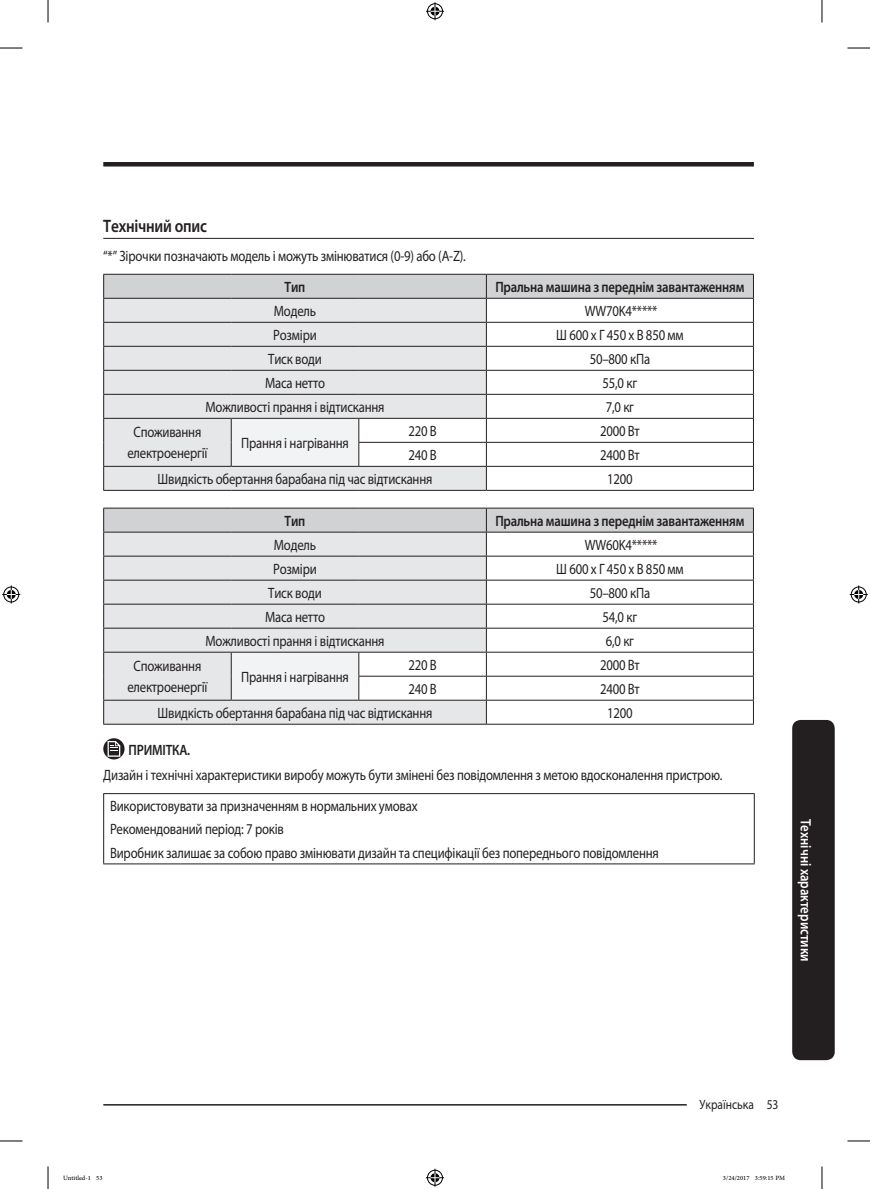
<style>
.page{position:relative;width:870px;height:1189px;background:#fff}
.page>*{position:absolute;margin:0;border:0;box-sizing:border-box;transform-origin:0 0}
.t1{font:600 18px "Myriad Pro";letter-spacing:-.015em;color:#231f20;scale:.85 1}
.t2{font:15px/21px "Myriad Pro";letter-spacing:-.015em;color:#231f20;text-align:center;scale:.85 1}
.t3{font:600 15px "Myriad Pro";letter-spacing:-.015em;color:#231f20;scale:.85 1}
.t4{font:600 15px "Myriad Pro";color:#fff;scale:.85 1}
.t5{font:13.5px "Myriad Pro";color:#231f20;scale:.85 1}
.t6{font:9px "Adobe Arabic";color:#000}
</style>
<div class="page">
<hr style="left:103px;top:162px;width:651px;height:4px;background:#231f20">
<hr style="left:103px;top:1104px;width:651px;height:1px;background:#231f20">
<div style="left:687px;top:1096px;width:80px;height:15px;background:#fff"></div>
<div style="left:792px;top:720px;width:43px;height:340px;background:#231f20;border-radius:9px"></div>
<hr style="left:103px;top:238px;width:651px;height:1px;background:#231f20">
<svg style="left:103px;top:274px;width:651px;height:216px"></svg>
<hr style="left:103px;top:490px;width:128px;height:1px;background:#231f20">
<hr style="left:231px;top:490px;width:128px;height:1px;background:#231f20">
<hr style="left:359px;top:490px;width:127px;height:1px;background:#231f20">
<hr style="left:486px;top:490px;width:268px;height:1px;background:#231f20">
<svg style="left:103px;top:508px;width:651px;height:216px"></svg>
<hr style="left:103px;top:724px;width:128px;height:1px;background:#231f20">
<hr style="left:231px;top:724px;width:128px;height:1px;background:#231f20">
<hr style="left:359px;top:724px;width:127px;height:1px;background:#231f20">
<hr style="left:486px;top:724px;width:268px;height:1px;background:#231f20">
<svg style="left:103px;top:738px;width:22px;height:21px"></svg>
<svg style="left:108px;top:741px;width:12px;height:16px"></svg>
<hr style="left:103px;top:793px;width:652px;height:1px;background:#231f20">
<hr style="left:103px;top:794px;width:1px;height:69px;background:#231f20">
<hr style="left:754px;top:794px;width:1px;height:69px;background:#231f20">
<hr style="left:103px;top:863px;width:652px;height:1px;background:#231f20">
<svg style="left:0;top:48px;width:22px;height:1px"></svg>
<svg style="left:847px;top:48px;width:23px;height:1px"></svg>
<svg style="left:0;top:1141px;width:22px;height:1px"></svg>
<svg style="left:847px;top:1141px;width:23px;height:1px"></svg>
<svg style="left:48px;top:0;width:1px;height:23px"></svg>
<svg style="left:48px;top:1166px;width:1px;height:23px"></svg>
<svg style="left:822px;top:0;width:1px;height:23px"></svg>
<svg style="left:822px;top:1166px;width:1px;height:23px"></svg>
<svg style="left:426px;top:2px;width:18px;height:18px"></svg>
<svg style="left:426px;top:1169px;width:18px;height:18px"></svg>
<svg style="left:2px;top:585px;width:18px;height:18px"></svg>
<svg style="left:850px;top:585px;width:18px;height:18px"></svg>
<p class="t1" style="left:103px;top:214px;width:123px">Технічний опис</p>
<p class="t2" style="left:103px;top:245px;width:428px">“*” Зірочки позначають модель і можуть змінюватися (0-9) або (A-Z).</p>
<p class="t3" style="left:285px;top:277px;width:26px">Тип</p>
<p class="t3" style="left:495px;top:277px;width:295px">Пральна машина з переднім завантаженням</p>
<p class="t2" style="left:274px;top:300px;width:51px">Модель</p>
<p class="t2" style="left:585px;top:300px;width:87px">WW70K4*****</p>
<p class="t2" style="left:273px;top:324px;width:53px">Розміри</p>
<p class="t2" style="left:556px;top:324px;width:151px">Ш 600 x Г 450 x В 850 мм</p>
<p class="t2" style="left:268px;top:348px;width:65px">Тиск води</p>
<p class="t2" style="left:590px;top:348px;width:73px">50–800 кПа</p>
<p class="t2" style="left:265px;top:372px;width:72px">Маса нетто</p>
<p class="t2" style="left:602px;top:372px;width:42px">55,0 кг</p>
<p class="t2" style="left:205px;top:396px;width:212px">Можливості прання і відтискання</p>
<p class="t2" style="left:606px;top:396px;width:35px">7,0 кг</p>
<p class="t2" style="left:127px;top:422px;width:96px">Споживання електроенергії</p>
<p class="t2" style="left:241px;top:432px;width:128px">Прання і нагрівання</p>
<p class="t2" style="left:408px;top:420px;width:35px">220 В</p>
<p class="t2" style="left:600px;top:420px;width:48px">2000 Вт</p>
<p class="t2" style="left:408px;top:444px;width:35px">240 В</p>
<p class="t2" style="left:600px;top:444px;width:48px">2400 Вт</p>
<p class="t2" style="left:158px;top:468px;width:325px">Швидкість обертання барабана під час відтискання</p>
<p class="t2" style="left:607px;top:468px;width:32px">1200</p>
<p class="t3" style="left:285px;top:511px;width:26px">Тип</p>
<p class="t3" style="left:495px;top:511px;width:295px">Пральна машина з переднім завантаженням</p>
<p class="t2" style="left:274px;top:534px;width:51px">Модель</p>
<p class="t2" style="left:585px;top:534px;width:87px">WW60K4*****</p>
<p class="t2" style="left:273px;top:558px;width:53px">Розміри</p>
<p class="t2" style="left:556px;top:558px;width:151px">Ш 600 x Г 450 x В 850 мм</p>
<p class="t2" style="left:268px;top:582px;width:65px">Тиск води</p>
<p class="t2" style="left:590px;top:582px;width:73px">50–800 кПа</p>
<p class="t2" style="left:265px;top:606px;width:72px">Маса нетто</p>
<p class="t2" style="left:602px;top:606px;width:42px">54,0 кг</p>
<p class="t2" style="left:205px;top:630px;width:212px">Можливості прання і відтискання</p>
<p class="t2" style="left:606px;top:630px;width:35px">6,0 кг</p>
<p class="t2" style="left:127px;top:655px;width:96px">Споживання електроенергії</p>
<p class="t2" style="left:241px;top:666px;width:128px">Прання і нагрівання</p>
<p class="t2" style="left:408px;top:654px;width:35px">220 В</p>
<p class="t2" style="left:600px;top:654px;width:48px">2000 Вт</p>
<p class="t2" style="left:408px;top:678px;width:35px">240 В</p>
<p class="t2" style="left:600px;top:678px;width:48px">2400 Вт</p>
<p class="t2" style="left:158px;top:702px;width:325px">Швидкість обертання барабана під час відтискання</p>
<p class="t2" style="left:607px;top:702px;width:32px">1200</p>
<p class="t3" style="left:129px;top:741px;width:74px">ПРИМІТКА.</p>
<p class="t2" style="left:110px;top:760px;width:722px;line-height:30.8px;text-align:left;text-indent:-7px">Дизайн і технічні характеристики виробу можуть бути змінені без повідомлення з метою вдосконалення пристрою.<br>Використовувати за призначенням в нормальних умовах</p>
<p class="t2" style="left:110px;top:817px;width:647px;line-height:23.1px;text-align:left">Рекомендований період: 7 років<br>Виробник залишає за собою право змінювати дизайн та специфікації без попереднього повідомлення</p>
<p class="t4" style="left:815px;top:819px;width:169px;rotate:90deg">Технічні характеристики</p>
<p class="t5" style="left:699px;top:1096px;width:94px">Українська 53</p>
<p class="t6" style="left:63px;top:1171px;width:41px">Untitled-1 53</p>
<p class="t6" style="left:723px;top:1171px;width:64px">3/24/2017 3:59:15 PM</p>
</div>
